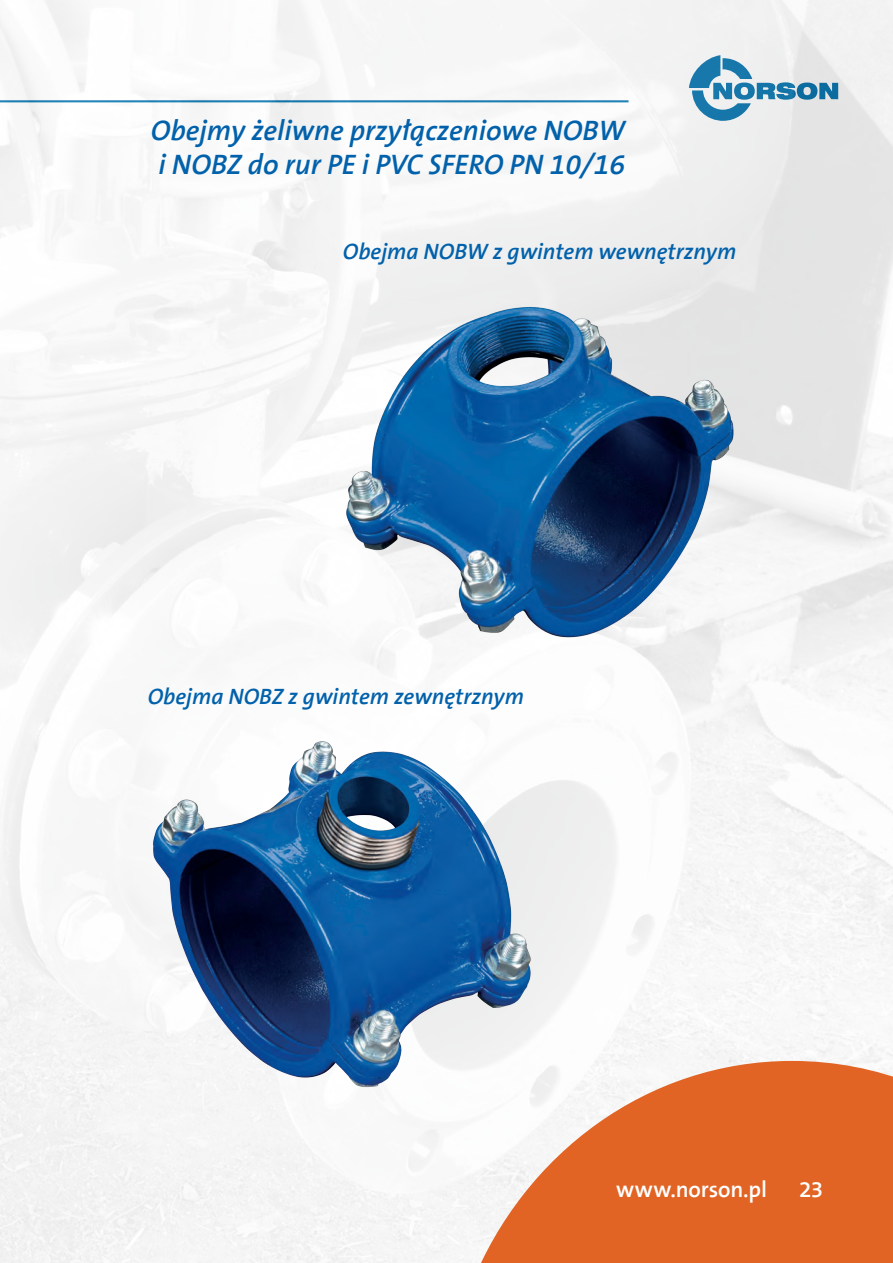
<style>
.page{position:relative;width:893px;height:1263px;background:#fff}
.page>*{position:absolute;margin:0;border:0;box-sizing:border-box;transform-origin:0 0}
.t1{font:italic 700 28.5px/34.2px "The Sans CE Semi";color:#0161ab}
.t2{font:700 22.65px "The Sans CE Semi";letter-spacing:-.01em;color:#fff}
.t3{font:italic 700 22.5px "The Sans CE Semi";color:#0161ab}
</style>
<div class="page">
<img style="left:0;top:0;width:893px;height:1263px">
<img style="left:335px;top:291px;width:409px;height:362px">
<img style="left:136px;top:740px;width:412px;height:360px">
<svg style="left:471px;top:1061px;width:422px;height:202px;fill:#e26424"></svg>
<p class="t1" style="left:151px;top:114px;width:476px">Obejmy żeliwne przyłączeniowe NOBW i NOBZ do rur PE i PVC SFERO PN 10/16</p>
<p class="t3" style="left:343px;top:238px;width:395px">Obejma NOBW z gwintem wewnętrznym</p>
<p class="t3" style="left:148px;top:684px;width:378px">Obejma NOBZ z gwintem zewnętrznym</p>
<p class="t2" style="left:616px;top:1177px;width:152px">www.norson.pl</p>
<p class="t2" style="left:799px;top:1177px;width:26px">23</p>
</div>
